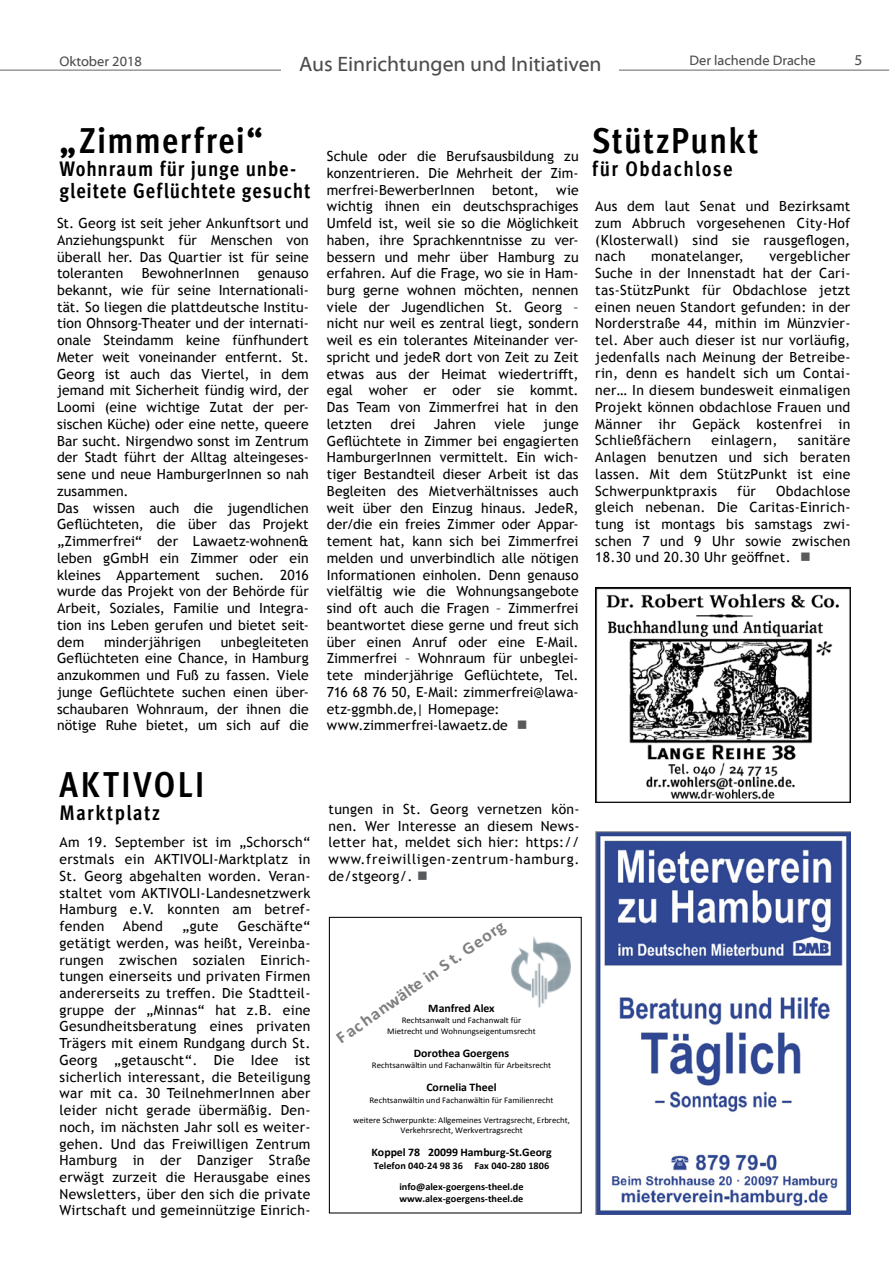
<style>
.page{position:relative;width:893px;height:1263px;background:#fff}
.page>*{position:absolute;margin:0;border:0;box-sizing:border-box;transform-origin:0 0}
.t1{font:700 condensed 36px "Meta Pro";letter-spacing:.04em;color:#000}
.t2{font:700 condensed 36px "Meta Pro";letter-spacing:.08em;color:#000}
.t3{font:700 condensed 21px/22.5px "Meta Pro";letter-spacing:.045em;color:#000}
.t4{font:21px "Myriad Web Pro";color:#4d4d4f}
.t5{font:700 condensed 21px "Meta Pro";letter-spacing:.065em;color:#000}
.t6{font:700 condensed 21px "Meta Pro";letter-spacing:.075em;color:#000}
.t7{font:700 16.95px "Calibri";color:#808080;scale:1.06 1}
.t8{font:15px "Myriad Web Pro";color:#4d4d4f}
.t9{font:13.95px/16.8px "Trebuchet MS";letter-spacing:.01em;color:#000;text-align:justify}
.t10{font:13.95px "Myriad Web Pro";color:#4d4d4f}
.t11{font:700 11.55px "Calibri";color:#000}
.t12{font:700 10.05px/21.1px "Calibri";letter-spacing:-.005em;color:#000;text-align:center}
.t13{font:8.7px/10.5px "Calibri";letter-spacing:-.005em;color:#000;text-align:center}
.s1{color:#58595b}
</style>
<div class="page">
<hr style="left:0;top:69px;width:889px;height:2px;background:#696a6c">
<div style="left:282px;top:51px;width:337px;height:25px;background:#fff"></div>
<div style="left:329px;top:917px;width:253px;height:296px;border:1px solid #000"></div>
<img style="left:511px;top:936px;width:60px;height:72px">
<img style="left:595px;top:587px;width:255px;height:216px">
<img style="left:595px;top:831px;width:255px;height:383px">
<p class="t10" style="left:60px;top:54px;width:84px">Oktober 2018</p>
<h2 class="t4" style="left:299px;top:53px;width:304px">Aus Einrichtungen und Initiativen</h2>
<p class="t10" style="left:689px;top:53px;width:128px">Der lachende Drache</p>
<p class="t8" style="left:854px;top:52px;width:9px">5</p>
<h1 class="t1" style="left:60px;top:113px;width:205px">„Zimmerfrei“</h1>
<h2 class="t3" style="left:60px;top:155px;width:253px">Wohnraum für junge unbe&shy;gleitete Geflüchtete gesucht</h2>
<p class="t9" style="left:57px;top:215px;width:253px">St. Georg ist seit jeher Ankunftsort und Anziehungspunkt für Menschen von überall her. Das Quartier ist für seine toleranten</p>
<p class="t9" style="left:142px;top:265px;width:99px">BewohnerInnen</p>
<p class="t9" style="left:57px;top:265px;width:253px;text-align:left;text-indent:201px">genauso bekannt, wie für seine Internationali&shy;tät. So liegen die plattdeutsche Institu&shy;tion Ohnsorg-Theater und der internati&shy;onale Steindamm keine fünfhundert Meter weit voneinander entfernt. St.<br>Georg ist auch das Viertel, in dem jemand mit Sicherheit fündig wird, der Loomi (eine wichtige Zutat der per&shy;sischen Küche) oder eine nette, queere Bar sucht. Nirgendwo sonst im Zentrum der Stadt führt der Alltag alteingeses&shy;sene und neue HamburgerInnen so nah zusammen.<br>Das wissen auch die jugendlichen Geflüchteten, die über das Projekt „Zimmerfrei“ der Lawaetz-wohnen&amp; leben gGmbH ein Zimmer oder ein kleines Appartement suchen. 2016 wurde das Projekt von der Behörde für Arbeit, Soziales, Familie und Integra&shy;tion ins Leben gerufen und bietet seit&shy;dem</p>
<p class="t9" style="left:104px;top:633px;width:98px">minderjährigen</p>
<p class="t9" style="left:57px;top:633px;width:253px;text-indent:164px">unbegleiteten Geflüchteten eine Chance, in Hamburg anzukommen und Fuß zu fassen. Viele junge Geflüchtete suchen einen über&shy;schaubaren Wohnraum, der ihnen die nötige Ruhe bietet, um sich auf die</p>
<h1 class="t2" style="left:60px;top:757px;width:146px">AKTIVOLI</h1>
<h2 class="t6" style="left:60px;top:796px;width:102px">Marktplatz</h2>
<p class="t9" style="left:60px;top:834px;width:253px">Am 19. September ist im „Schorsch“ erstmals ein AKTIVOLI-Marktplatz in St. Georg abgehalten worden. Veran&shy;staltet vom AKTIVOLI-Landesnetzwerk Hamburg e.V. konnten am betref&shy;fenden</p>
<p class="t9" style="left:60px;top:918px;width:253px;text-indent:178px">Geschäfte“ getätigt werden, was heißt, Vereinba&shy;rungen zwischen sozialen Einrich&shy;tungen einerseits und privaten Firmen andererseits zu treffen. Die Stadtteil&shy;gruppe der „Minnas“ hat z.B. eine Gesundheitsberatung eines privaten Trägers mit einem Rundgang durch St.<br>Georg „getauscht“. Die Idee ist sicherlich interessant, die Beteiligung war mit ca. 30 TeilnehmerInnen aber leider nicht gerade übermäßig. Den&shy;noch, im nächsten Jahr soll es weiter&shy;gehen. Und das Freiwilligen Zentrum Hamburg in der Danziger Straße erwägt zurzeit die Herausgabe eines Newsletters, über den sich die private Wirtschaft und gemeinnützige Einrich-</p>
<p class="t9" style="left:123px;top:918px;width:42px">Abend</p>
<p class="t9" style="left:182px;top:918px;width:38px">„gute</p>
<p class="t9" style="left:327px;top:148px;width:253px">Schule oder die Berufsausbildung zu konzentrieren. Die Mehrheit der Zim&shy;merfrei-BewerberInnen betont, wie wichtig ihnen ein deutschsprachiges Umfeld ist, weil sie so die Möglichkeit haben, ihre Sprachkenntnisse zu ver&shy;bessern und mehr über Hamburg zu erfahren. Auf die Frage, wo sie in Ham&shy;burg gerne wohnen möchten, nennen viele der Jugendlichen St. Georg – nicht nur weil es zentral liegt, sondern weil es ein tolerantes Miteinander ver&shy;spricht und jedeR dort von Zeit zu Zeit etwas aus der Heimat wiedertrifft, egal woher er oder sie kommt.<br>Das Team von Zimmerfrei hat in den letzten</p>
<p class="t9" style="left:391px;top:415px;width:26px">drei</p>
<p class="t9" style="left:434px;top:415px;width:44px">Jahren</p>
<p class="t9" style="left:494px;top:415px;width:32px">viele</p>
<p class="t9" style="left:327px;top:415px;width:253px;text-align:left;text-indent:216px">junge Geflüchtete in Zimmer bei engagierten HamburgerInnen vermittelt. Ein wich&shy;tiger Bestandteil dieser Arbeit ist das Begleiten des Mietverhältnisses auch weit über den Einzug hinaus. JedeR, der/die ein freies Zimmer oder Appar&shy;tement hat, kann sich bei Zimmerfrei melden und unverbindlich alle nötigen Informationen einholen. Denn genauso vielfältig wie die Wohnungsangebote sind oft auch die Fragen – Zimmerfrei beantwortet diese gerne und freut sich über einen Anruf oder eine E-Mail.<br>Zimmerfrei – Wohnraum für unbeglei&shy;tete minderjährige Geflüchtete, Tel.<br>716 68 76 50, E-Mail: zimmerfrei@lawa&shy;etz-ggmbh.de,| Homepage: www.zimmerfrei-lawaetz.de <span class="s1">■</span></p>
<h1 class="t1" style="left:592px;top:113px;width:168px">StützPunkt</h1>
<h2 class="t5" style="left:592px;top:152px;width:142px">für Obdachlose</h2>
<p class="t9" style="left:595px;top:198px;width:257px">Aus dem laut Senat und Bezirksamt zum Abbruch vorgesehenen City-Hof (Klosterwall) sind sie rausgeflogen, nach</p>
<p class="t9" style="left:595px;top:248px;width:257px;text-indent:174px">vergeblicher Suche in der Innenstadt hat der Cari&shy;tas-StützPunkt für Obdachlose jetzt einen neuen Standort gefunden: in der Norderstraße 44, mithin im Münzvier&shy;tel. Aber auch dieser ist nur vorläufig, jedenfalls nach Meinung der Betreibe&shy;rin, denn es handelt sich um Contai&shy;ner… In diesem bundesweit einmaligen Projekt können obdachlose Frauen und Männer ihr Gepäck kostenfrei in Schließfächern</p>
<p class="t9" style="left:651px;top:248px;width:94px">monatelanger,</p>
<p class="t9" style="left:595px;top:432px;width:257px;text-indent:203px">sanitäre Anlagen benutzen und sich beraten lassen. Mit dem StützPunkt ist eine Schwerpunktpraxis</p>
<p class="t9" style="left:712px;top:432px;width:67px">einlagern,</p>
<p class="t9" style="left:737px;top:482px;width:20px">für</p>
<p class="t9" style="left:595px;top:482px;width:257px;text-indent:181px">Obdachlose gleich nebenan. Die Caritas-Einrich&shy;tung ist montags bis samstags zwi&shy;schen 7 und 9 Uhr sowie zwischen 18.30 und 20.30 Uhr geöffnet. <span class="s1">■</span></p>
<p class="t9" style="left:329px;top:800px;width:253px">tungen in St. Georg vernetzen kön&shy;nen. Wer Interesse an diesem News&shy;letter hat, meldet sich hier: https:// www.freiwilligen-zentrum-hamburg. de/stgeorg/. <span class="s1">■</span></p>
<p class="t7" style="left:335px;top:1035px;width:192px;rotate:-35deg">Fachanwälte in S t. Georg</p>
<p class="t11" style="left:428px;top:1004px;width:68px">Manfred Alex</p>
<p class="t13" style="left:387px;top:1016px;width:150px">Rechtsanwalt und Fachanwalt für<br>Mietrecht und Wohnungseigentumsrecht</p>
<p class="t11" style="left:414px;top:1049px;width:97px">Dorothea Goergens</p>
<p class="t13" style="left:372px;top:1061px;width:181px">Rechtsanwältin und Fachanwältin für Arbeitsrecht</p>
<p class="t11" style="left:426px;top:1083px;width:72px">Cornelia Theel</p>
<p class="t13" style="left:370px;top:1095px;width:185px">Rechtsanwältin und Fachanwältin für Familienrecht</p>
<p class="t13" style="left:353px;top:1115px;width:218px">weitere Schwerpunkte: Allgemeines Vertragsrecht, Erbrecht,<br>Verkehrsrecht, Werkvertragsrecht</p>
<p class="t11" style="left:371px;top:1148px;width:182px">Koppel 78 20099 Hamburg-St.Georg</p>
<p class="t12" style="left:374px;top:1156px;width:177px">Telefon 040-24 98 36 Fax 040-280 1806 info@alex-goergens-theel.de</p>
<p class="t12" style="left:400px;top:1189px;width:125px">www.alex-goergens-theel.de</p>
</div>
